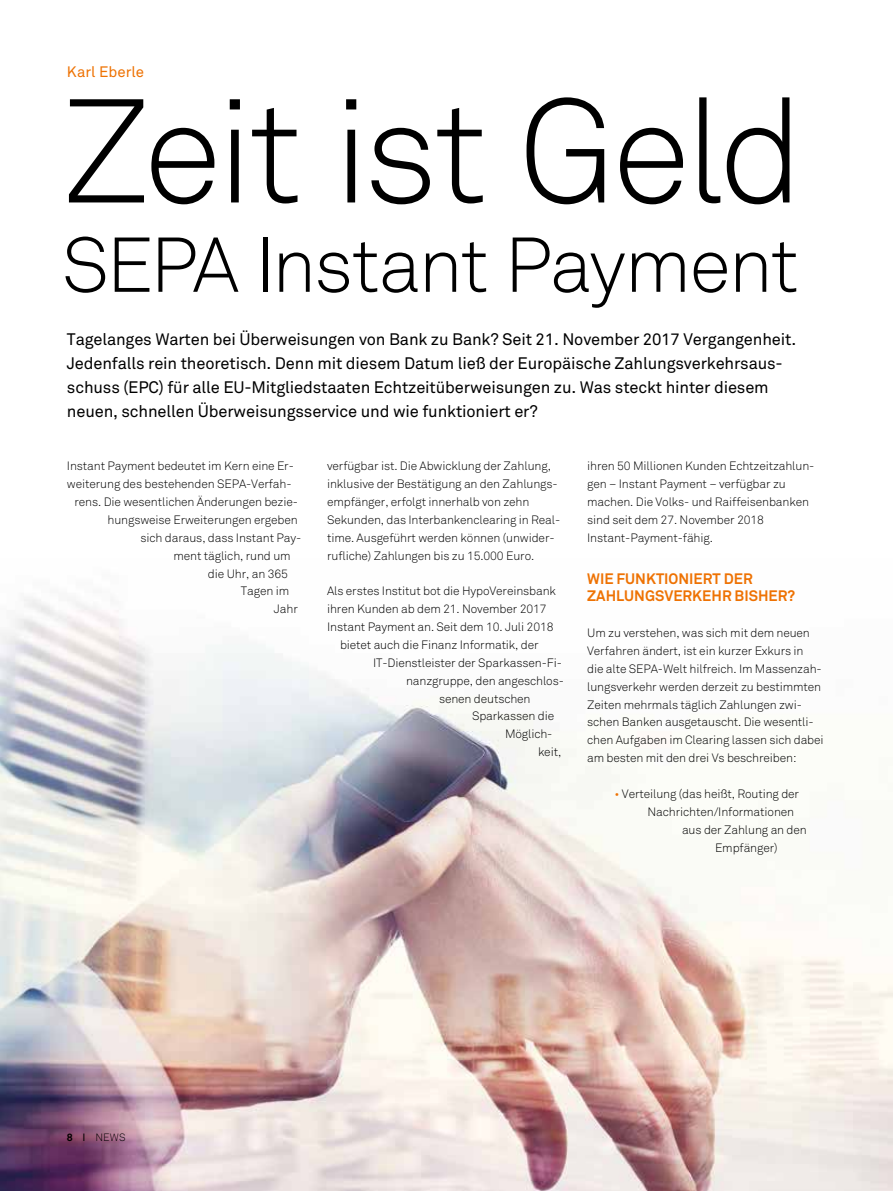
<style>
.page{position:relative;width:893px;height:1191px;background:#fff}
.page>*{position:absolute;margin:0;border:0;box-sizing:border-box;transform-origin:0 0}
.t1{font:300 145.5px "Akkurat Std";letter-spacing:-.035em;color:#000}
.t2{font:300 76.5px "Akkurat Std";letter-spacing:-.035em;color:#000}
.t3{font:16.5px/23.9px "Akkurat Std";letter-spacing:-.01em;color:#000}
.t4{font:700 15px/17.9px "Akkurat Std";color:#ee7203}
.t5{font:15px "Akkurat Std";letter-spacing:.005em;color:#ee7203}
.t6{font:300 12px/17.9px "Akkurat Std";letter-spacing:-.01em;color:#000}
.t7{font:300 10.5px "Akkurat Std";color:#000}
.s1{color:#ee7203}
.s2{font-weight:700}
.s3{font-weight:400}
</style>
<div class="page">
<img style="left:0;top:599px;width:893px;height:592px">
<p class="t5" style="left:67px;top:63px;width:79px">Karl Eberle</p>
<h1 class="t1" style="left:62px;top:65px;width:744px">Zeit ist Geld</h1>
<h2 class="t2" style="left:62px;top:220px;width:739px">SEPA Instant Payment</h2>
<p class="t3" style="left:67px;top:328px;width:731px">Tagelanges Warten bei Überweisungen von Bank zu Bank? Seit 21. November 2017 Vergangenheit.<br>Jedenfalls rein theoretisch. Denn mit diesem Datum ließ der Europäische Zahlungsverkehrsaus&shy;schuss (EPC) für alle EU-Mitgliedstaaten Echtzeitüberweisungen zu. Was steckt hinter diesem neuen, schnellen Überweisungsservice und wie funktioniert er?</p>
<p class="t6" style="left:67px;top:457px;width:228px">Instant Payment bedeutet im Kern eine Er-</p>
<p class="t6" style="left:67px;top:475px;width:226px">weiterung des bestehenden SEPA-Verfah-</p>
<p class="t6" style="left:74px;top:493px;width:225px">rens. Die wesentlichen Änderungen bezie-</p>
<p class="t6" style="left:107px;top:511px;width:192px">hungsweise Erweiterungen ergeben</p>
<p class="t6" style="left:140px;top:529px;width:162px">sich daraus, dass Instant Pay-</p>
<p class="t6" style="left:173px;top:546px;width:119px">ment täglich, rund um</p>
<p class="t6" style="left:208px;top:564px;width:82px">die Uhr, an 365</p>
<p class="t6" style="left:241px;top:582px;width:50px">Tagen im</p>
<p class="t6" style="left:274px;top:600px;width:26px">Jahr</p>
<p class="t6" style="left:327px;top:457px;width:235px">verfügbar ist. Die Abwicklung der Zahlung, inklusive der Bestätigung an den Zahlungs&shy;empfänger, erfolgt innerhalb von zehn Sekunden, das Interbankenclearing in Real&shy;time. Ausgeführt werden können (unwider&shy;rufliche) Zahlungen bis zu 15.000 Euro.</p>
<p class="t6" style="left:327px;top:582px;width:230px">Als erstes Institut bot die HypoVereinsbank</p>
<p class="t6" style="left:327px;top:600px;width:221px">ihren Kunden ab dem 21. November 2017</p>
<p class="t6" style="left:327px;top:618px;width:228px">Instant Payment an. Seit dem 10. Juli 2018</p>
<p class="t6" style="left:340px;top:636px;width:200px">bietet auch die Finanz Informatik, der</p>
<p class="t6" style="left:373px;top:654px;width:190px">IT-Dienstleister der Sparkassen-Fi-</p>
<p class="t6" style="left:406px;top:671px;width:159px">nanzgruppe, den angeschlos-</p>
<p class="t6" style="left:439px;top:689px;width:93px">senen deutschen</p>
<p class="t6" style="left:472px;top:707px;width:84px">Sparkassen die</p>
<p class="t6" style="left:505px;top:725px;width:49px">Möglich-</p>
<p class="t6" style="left:538px;top:743px;width:25px">keit,</p>
<p class="t6" style="left:587px;top:457px;width:229px">ihren 50 Millionen Kunden Echtzeitzahlun&shy;gen – Instant Payment – verfügbar zu machen. Die Volks- und Raiffeisenbanken sind seit dem 27. November 2018<br>Instant-Payment-fähig.</p>
<p class="t4" style="left:587px;top:569px;width:209px">WIE FUNKTIONIERT DER<br>ZAHLUNGSVERKEHR BISHER?</p>
<p class="t6" style="left:587px;top:624px;width:238px">Um zu verstehen, was sich mit dem neuen Verfahren ändert, ist ein kurzer Exkurs in<br>die alte SEPA-Welt hilfreich. Im Massenzah&shy;lungsverkehr werden derzeit zu bestimmten Zeiten mehrmals täglich Zahlungen zwi&shy;schen Banken ausgetauscht. Die wesentli&shy;chen Aufgaben im Clearing lassen sich dabei am besten mit den drei Vs beschreiben:</p>
<p class="t6" style="left:614px;top:785px;width:186px"><span class="s1">•</span> Verteilung (das heißt, Routing der</p>
<p class="t6" style="left:647px;top:802px;width:148px">Nachrichten/Informationen</p>
<p class="t6" style="left:682px;top:820px;width:126px">aus der Zahlung an den</p>
<p class="t6" style="left:715px;top:838px;width:64px">Empfänger)</p>
<p class="t7" style="left:67px;top:1131px;width:60px"><span class="s2">8</span> <span class="s3">I</span> NEWS</p>
</div>
